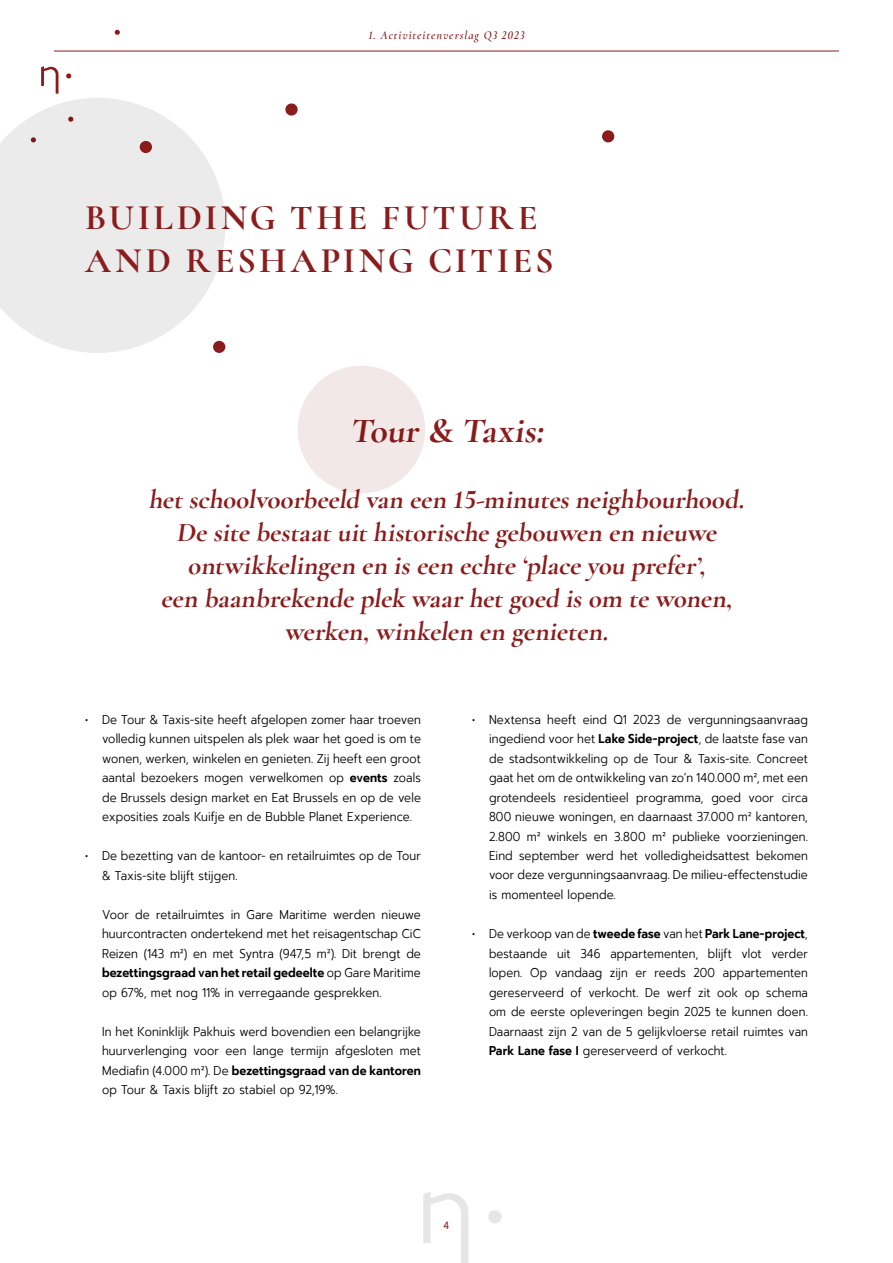
<style>
.page{position:relative;width:893px;height:1263px;background:#fff}
.page>*{position:absolute;margin:0;border:0;box-sizing:border-box;transform-origin:0 0}
.t1{font:700 36px/43.2px "Cormorant";letter-spacing:.095em;color:#8a1c1c}
.t2{font:700 36px "Cormorant Garamond";color:#8a1c1c}
.t3{font:700 27px/33px "Cormorant Garamond";letter-spacing:-.015em;color:#8a1c1c;text-align:center}
.t4{font:300 12.75px/19.5px "Prompt";letter-spacing:.005em;color:#000;text-align:justify;scale:.9 1}
.t5{font:300 12.75px/19.5px "Prompt";letter-spacing:.005em;color:#000;text-align:justify;scale:.89 1}
.t6{font:italic 600 12px "Cormorant";letter-spacing:.08em;color:#8a1c1c}
.t7{font:10.5px "Prompt";color:#8a1c1c;scale:.9 1}
.s1{font-weight:600}
</style>
<div class="page">
<svg style="left:66px;top:73px;width:5px;height:5px"></svg>
<svg style="left:115px;top:30px;width:5px;height:5px"></svg>
<svg style="left:41px;top:66px;width:17px;height:28px"></svg>
<svg style="left:0;top:98px;width:225px;height:255px;fill:#ebebeb"></svg>
<div style="left:140px;top:141px;width:12px;height:12px;background:#8a1c1c;border-radius:50%"></div>
<svg style="left:285px;top:103px;width:13px;height:13px"></svg>
<div style="left:602px;top:130px;width:12px;height:12px;background:#8a1c1c;border-radius:50%"></div>
<div style="left:213px;top:341px;width:12px;height:12px;background:#8a1c1c;border-radius:50%"></div>
<div style="left:298px;top:366px;width:127px;height:127px;background:#f3e8e8;border-radius:50%"></div>
<div style="left:488px;top:1210px;width:14px;height:13px;background:#e6e6e6;border-radius:50%"></div>
<svg style="left:423px;top:1192px;width:45px;height:71px"></svg>
<hr style="left:54px;top:51px;width:785px;height:1px;background:#8a1c1c">
<p class="t6" style="left:368px;top:27px;width:158px">1. Activiteitenverslag Q3 2023</p>
<h1 class="t1" style="left:85px;top:195px;width:470px">BUILDING THE FUTURE<br>AND RESHAPING CITIES</h1>
<h1 class="t2" style="left:350px;top:408px;width:201px">Tour &amp; Taxis:</h1>
<p class="t3" style="left:149px;top:482px;width:602px">het schoolvoorbeeld van een 15-minutes neighbourhood.<br>De site bestaat uit historische gebouwen en nieuwe ontwikkelingen en is een echte ‘place you prefer’,<br>een baanbrekende plek waar het goed is om te wonen, werken, winkelen en genieten.</p>
<p class="t4" style="left:102px;top:709px;width:356px;text-indent:-17px">• De Tour &amp; Taxis-site heeft afgelopen zomer haar troeven volledig kunnen uitspelen als plek waar het goed is om te wonen, werken, winkelen en genieten. Zij heeft een groot aantal bezoekers mogen verwelkomen op <span class="s1">events</span> zoals de Brussels design market en Eat Brussels en op de vele exposities zoals Kuifje en de Bubble Planet Experience.</p>
<p class="t4" style="left:102px;top:846px;width:356px;text-indent:-17px">• De bezetting van de kantoor- en retailruimtes op de Tour &amp; Taxis-site blijft stijgen.</p>
<p class="t4" style="left:102px;top:904px;width:356px">Voor de retailruimtes in Gare Maritime werden nieuwe huurcontracten ondertekend met het reisagentschap CiC Reizen (143 m²) en met Syntra (947,5 m²). Dit brengt de <span class="s1">bezettingsgraad van het retail gedeelte</span> op Gare Maritime op 67%, met nog 11% in verregaande gesprekken.</p>
<p class="t4" style="left:102px;top:1021px;width:356px">In het Koninklijk Pakhuis werd bovendien een belangrijke huurverlenging voor een lange termijn afgesloten met Mediafin (4.000 m²). De <span class="s1">bezettingsgraad van de kantoren </span>op Tour &amp; Taxis blijft zo stabiel op 92,19%.</p>
<p class="t4" style="left:489px;top:709px;width:356px;text-indent:-17px">• Nextensa heeft eind Q1 2023 de vergunningsaanvraag ingediend voor het <span class="s1">Lake Side-project</span>, de laatste fase van de stadsontwikkeling op de Tour &amp; Taxis-site. Concreet gaat het om de ontwikkeling van zo’n 140.000 m², met een grotendeels residentieel programma, goed voor circa 800 nieuwe woningen, en daarnaast 37.000 m² kantoren, 2.800 m² winkels en 3.800 m² publieke voorzieningen.<br>Eind september werd het volledigheidsattest bekomen voor deze vergunningsaanvraag. De milieu-effectenstudie is momenteel lopende.</p>
<p class="t5" style="left:489px;top:924px;width:360px;text-indent:-17px">• De verkoop van de <span class="s1">tweede fase</span> van het <span class="s1">Park Lane-project</span>, bestaande uit 346 appartementen, blijft vlot verder lopen. Op vandaag zijn er reeds 200 appartementen gereserveerd of verkocht. De werf zit ook op schema om de eerste opleveringen begin 2025 te kunnen doen.<br>Daarnaast zijn 2 van de 5 gelijkvloerse retail ruimtes van <span class="s1">Park Lane fase I</span> gereserveerd of verkocht.</p>
<p class="t7" style="left:444px;top:1217px;width:8px">4</p>
</div>
